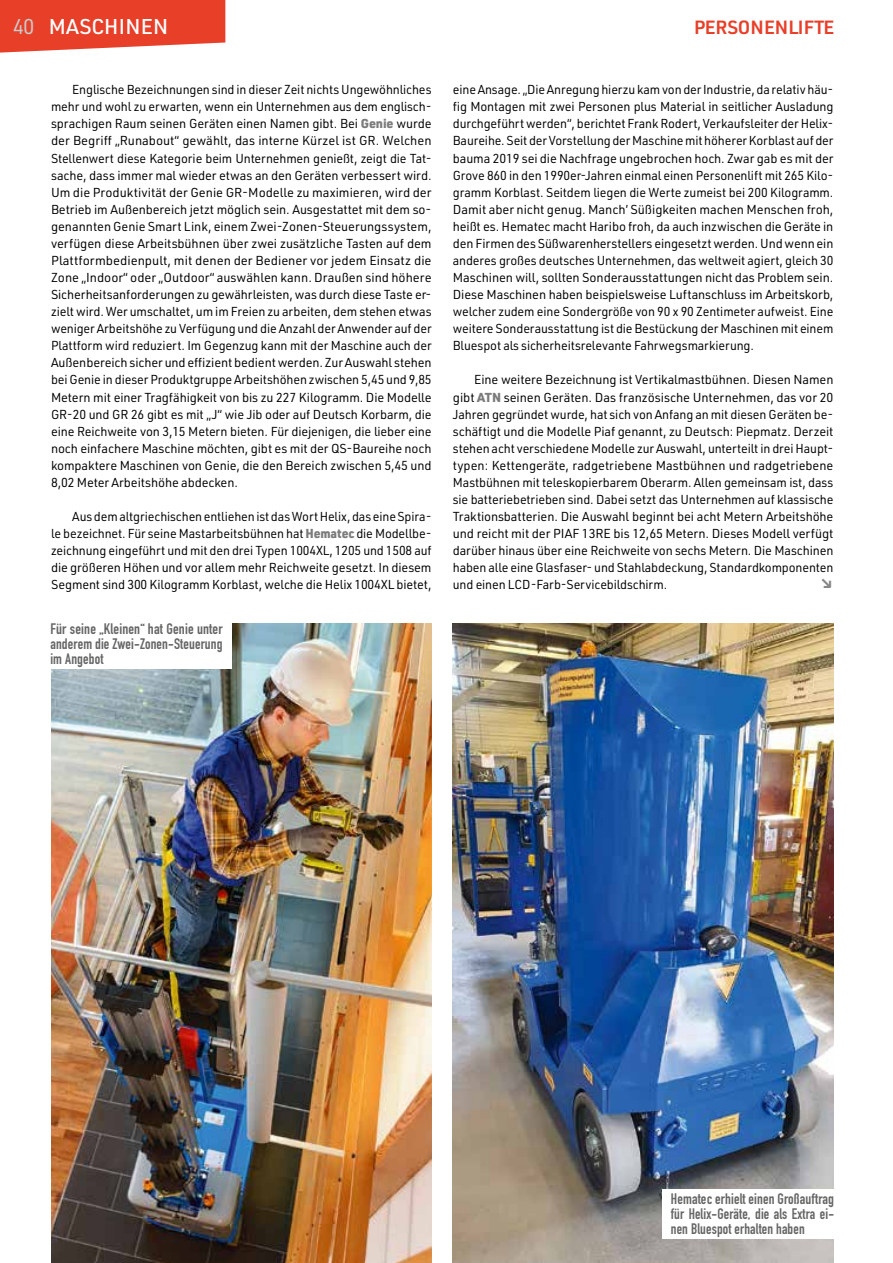
<style>
.page{position:relative;width:893px;height:1263px;background:#fff}
.page>*{position:absolute;margin:0;border:0;box-sizing:border-box;transform-origin:0 0}
.t1{font:500 21px "URWDIN";letter-spacing:.01em;color:#fff}
.t2{font:600 18.75px "URWDIN";letter-spacing:-.005em;color:#e83f29}
.t3{font:700 16.5px "URWDIN";color:#868786}
.t4{font:700 15px/15px "DIN Condensed";letter-spacing:.01em;color:#656564;text-align:justify}
.t5{font:12.75px/17.1px "URWDIN";letter-spacing:-.01em;color:#000;text-align:justify}
.s1{font-weight:400;color:#c9caca}
.s2{font-weight:900;color:#7a7b7a}
</style>
<div class="page">
<svg style="left:0;top:0;width:225px;height:53px;background:#ea523e"></svg>
<img style="left:51px;top:623px;width:381px;height:640px">
<img style="left:453px;top:623px;width:380px;height:640px">
<div style="left:42px;top:619px;width:189px;height:49px;background:#fff"></div>
<div style="left:662px;top:1189px;width:181px;height:49px;background:#fff"></div>
<h1 class="t1" style="left:13px;top:12px;width:157px"><span class="s1">40</span> MASCHINEN</h1>
<p class="t5" style="left:51px;top:81px;width:382px;text-indent:21px">Englische Bezeichnungen sind in dieser Zeit nichts Ungewöhnliches mehr und wohl zu erwarten, wenn ein Unternehmen aus dem englisch&shy;sprachigen Raum seinen Geräten einen Namen gibt. Bei <span class="s2">Genie</span> wurde der Begriff „Runabout“ gewählt, das interne Kürzel ist GR. Welchen Stellenwert diese Kategorie beim Unternehmen genießt, zeigt die Tat&shy;sache, dass immer mal wieder etwas an den Geräten verbessert wird.<br>Um die Produktivität der Genie GR-Modelle zu maximieren, wird der Betrieb im Außenbereich jetzt möglich sein. Ausgestattet mit dem so&shy;genannten Genie Smart Link, einem Zwei-Zonen-Steuerungssystem, verfügen diese Arbeitsbühnen über zwei zusätzliche Tasten auf dem Plattformbedienpult, mit denen der Bediener vor jedem Einsatz die Zone „Indoor“ oder „Outdoor“ auswählen kann. Draußen sind höhere Sicherheitsanforderungen zu gewährleisten, was durch diese Taste er&shy;zielt wird. Wer umschaltet, um im Freien zu arbeiten, dem stehen etwas weniger Arbeitshöhe zu Verfügung und die Anzahl der Anwender auf der Plattform wird reduziert. Im Gegenzug kann mit der Maschine auch der Außenbereich sicher und effizient bedient werden. Zur Auswahl stehen bei Genie in dieser Produktgruppe Arbeitshöhen zwischen 5,45 und 9,85<br>Metern mit einer Tragfähigkeit von bis zu 227 Kilogramm. Die Modelle GR-20 und GR 26 gibt es mit „J“ wie Jib oder auf Deutsch Korbarm, die eine Reichweite von 3,15 Metern bieten. Für diejenigen, die lieber eine noch einfachere Maschine möchten, gibt es mit der QS-Baureihe noch kompaktere Maschinen von Genie, die den Bereich zwischen 5,45 und 8,02 Meter Arbeitshöhe abdecken.</p>
<p class="t5" style="left:51px;top:508px;width:382px;text-indent:21px">Aus dem altgriechischen entliehen ist das Wort Helix, das eine Spira&shy;le bezeichnet. Für seine Mastarbeitsbühnen hat <span class="s2">Hematec</span> die Modellbe&shy;zeichnung eingeführt und mit den drei Typen 1004XL, 1205 und 1508 auf die größeren Höhen und vor allem mehr Reichweite gesetzt. In diesem Segment sind 300 Kilogramm Korblast, welche die Helix 1004XL bietet,</p>
<p class="t4" style="left:50px;top:621px;width:174px">Für seine „Kleinen“ hat Genie unter anderem die Zwei-Zonen-Steuerung im Angebot</p>
<h2 class="t2" style="left:694px;top:15px;width:142px">PERSONENLIFTE</h2>
<p class="t5" style="left:453px;top:81px;width:382px">eine Ansage. „Die Anregung hierzu kam von der Industrie, da relativ häu&shy;fig Montagen mit zwei Personen plus Material in seitlicher Ausladung durchgeführt werden“, berichtet Frank Rodert, Verkaufsleiter der Helix-Baureihe. Seit der Vorstellung der Maschine mit höherer Korblast auf der bauma 2019 sei die Nachfrage ungebrochen hoch. Zwar gab es mit der Grove 860 in den 1990er-Jahren einmal einen Personenlift mit 265 Kilo&shy;gramm Korblast. Seitdem liegen die Werte zumeist bei 200 Kilogramm.<br>Damit aber nicht genug. Manch’ Süßigkeiten machen Menschen froh, heißt es. Hematec macht Haribo froh, da auch inzwischen die Geräte in den Firmen des Süßwarenherstellers eingesetzt werden. Und wenn ein anderes großes deutsches Unternehmen, das weltweit agiert, gleich 30<br>Maschinen will, sollten Sonderausstattungen nicht das Problem sein.<br>Diese Maschinen haben beispielsweise Luftanschluss im Arbeitskorb, welcher zudem eine Sondergröße von 90 x 90 Zentimeter aufweist. Eine weitere Sonderausstattung ist die Bestückung der Maschinen mit einem Bluespot als sicherheitsrelevante Fahrwegsmarkierung.</p>
<p class="t5" style="left:453px;top:371px;width:382px;text-indent:21px">Eine weitere Bezeichnung ist Vertikalmastbühnen. Diesen Namen gibt <span class="s2">ATN</span> seinen Geräten. Das französische Unternehmen, das vor 20<br>Jahren gegründet wurde, hat sich von Anfang an mit diesen Geräten be&shy;schäftigt und die Modelle Piaf genannt, zu Deutsch: Piepmatz. Derzeit stehen acht verschiedene Modelle zur Auswahl, unterteilt in drei Haupt&shy;typen: Kettengeräte, radgetriebene Mastbühnen und radgetriebene Mastbühnen mit teleskopierbarem Oberarm. Allen gemeinsam ist, dass sie batteriebetrieben sind. Dabei setzt das Unternehmen auf klassische Traktionsbatterien. Die Auswahl beginnt bei acht Metern Arbeitshöhe und reicht mit der PIAF 13RE bis 12,65 Metern. Dieses Modell verfügt darüber hinaus über eine Reichweite von sechs Metern. Die Maschinen haben alle eine Glasfaser- und Stahlabdeckung, Standardkomponenten und einen LCD-Farb-Servicebildschirm.</p>
<p class="t3" style="left:820px;top:572px;width:15px">↘</p>
<p class="t4" style="left:671px;top:1191px;width:165px">Hematec erhielt einen Großauftrag für Helix-Geräte, die als Extra ei&shy;nen Bluespot erhalten haben</p>
</div>
